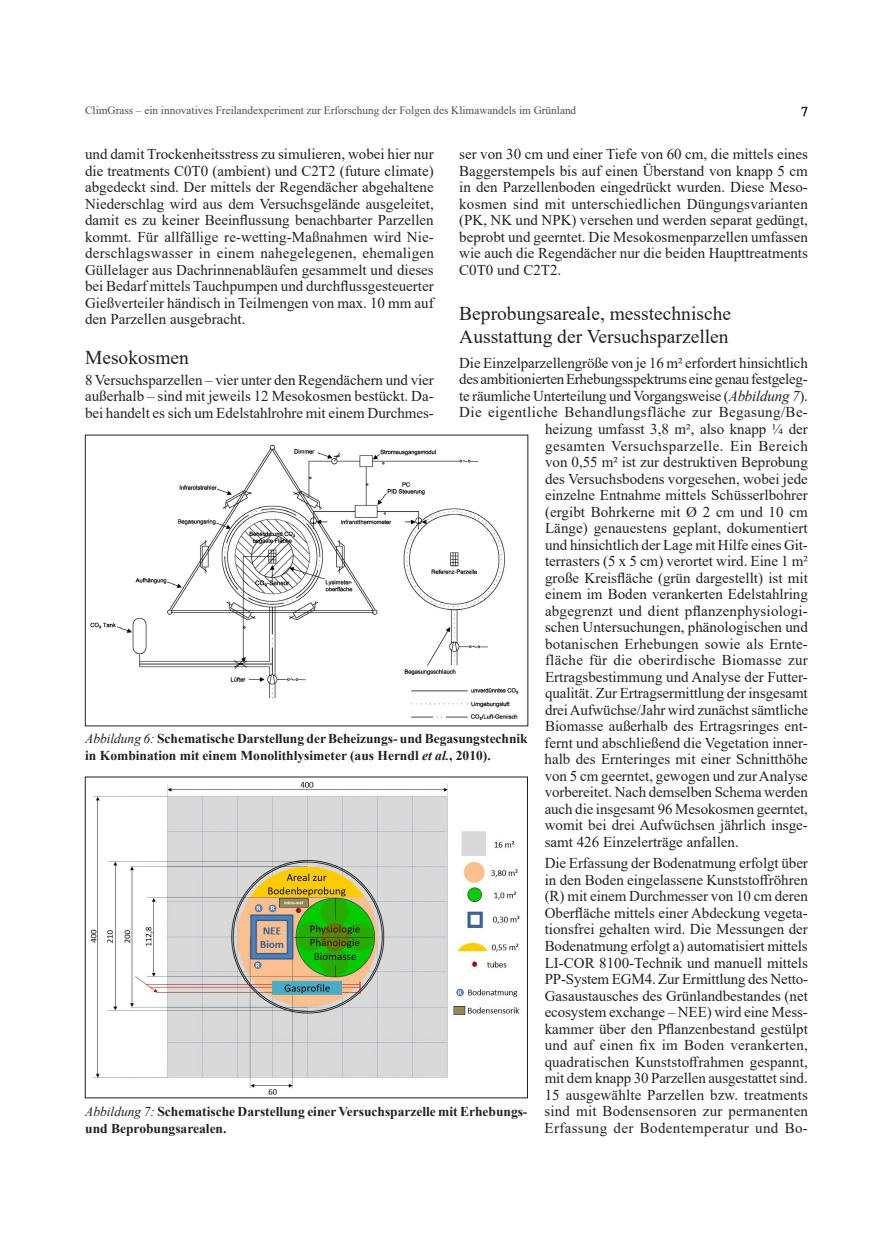
<style>
.page{position:relative;width:893px;height:1234px;background:#fff}
.page>*{position:absolute;margin:0;border:0;box-sizing:border-box;transform-origin:0 0}
.Zwischentitel_1{font:19.5px/22.5px "Times New Roman";color:#231f20}
.Fließtext{font:15px/16.5px "Times New Roman";color:#231f20;text-align:justify}
.Fließtext-2{font:15px "Times New Roman";letter-spacing:-.02em;color:#231f20}
.Fließtext-3{font:15px "Times New Roman";letter-spacing:.025em;color:#231f20}
.Fließtext-4{font:15px "Times New Roman";letter-spacing:.03em;color:#231f20}
.Fließtext-5{font:15px "Times New Roman";letter-spacing:.02em;color:#231f20}
.Beschriftung{font:700 13.5px/16.5px "Times New Roman";color:#231f20}
.t1{font:13.5px "Times New Roman";color:#231f20}
.t2{font:11.25px "Times New Roman";color:#4b4c4d}
.s1{font-style:italic}
.s2{font-weight:400;font-style:italic}
</style>
<div class="page">
<img style="left:90px;top:444px;width:429px;height:276px">
<img style="left:90px;top:782px;width:430px;height:313px">
<div style="left:85px;top:776px;width:443px;height:321px;border:1px solid #231f20"></div>
<p class="t2" style="left:85px;top:102px;width:493px">ClimGrass – ein innovatives Freilandexperiment zur Erforschung der Folgen des Klimawandels im Grünland</p>
<p class="t1" style="left:801px;top:102px;width:8px">7</p>
<p class="Fließtext" style="left:85px;top:145px;width:350px">und damit Trockenheitsstress zu simulieren, wobei hier nur die treatments C0T0 (ambient) und C2T2 (future climate) abgedeckt sind. Der mittels der Regendächer abgehaltene Niederschlag wird aus dem Versuchsgelände ausgeleitet, damit es zu keiner Beeinflussung benachbarter Parzellen kommt. Für allfällige re-wetting-Maßnahmen wird Nie&shy;derschlagswasser in einem nahegelegenen, ehemaligen Güllelager aus Dachrinnenabläufen gesammelt und dieses bei Bedarf mittels Tauchpumpen und durchflussgesteuerter Gießverteiler händisch in Teilmengen von max. 10 mm auf den Parzellen ausgebracht.</p>
<p class="Zwischentitel_1" style="left:85px;top:345px;width:105px">Mesokosmen</p>
<p class="Fließtext" style="left:85px;top:371px;width:350px">8 Versuchsparzellen – vier unter den Regendächern und vier außerhalb – sind mit jeweils 12 Mesokosmen bestückt. Da&shy;bei handelt es sich um Edelstahlrohre mit einem Durchmes-</p>
<p class="Fließtext" style="left:459px;top:145px;width:350px">ser von 30 cm und einer Tiefe von 60 cm, die mittels eines Baggerstempels bis auf einen Überstand von knapp 5 cm in den Parzellenboden eingedrückt wurden. Diese Meso&shy;kosmen sind mit unterschiedlichen Düngungsvarianten (PK, NK und NPK) versehen und werden separat gedüngt, beprobt und geerntet. Die Mesokosmenparzellen umfassen wie auch die Regendächer nur die beiden Haupttreatments C0T0 und C2T2.</p>
<p class="Zwischentitel_1" style="left:459px;top:302px;width:273px">Beprobungsareale, messtechnische<br>Ausstattung der Versuchsparzellen</p>
<p class="Fließtext" style="left:459px;top:354px;width:350px">Die Einzelparzellengröße von je 16 m² erfordert hinsichtlich</p>
<p class="Fließtext-2" style="left:459px;top:369px;width:350px">des ambitionierten Erhebungsspektrums eine genau festgeleg-</p>
<p class="Fließtext" style="left:459px;top:387px;width:350px">te räumliche Unterteilung und Vorgangsweise (<span class="s1">Abbildung 7</span>).</p>
<p class="Fließtext-3" style="left:459px;top:402px;width:350px">Die eigentliche Behandlungsfläche zur Begasung/Be-</p>
<p class="Fließtext" style="left:545px;top:420px;width:264px">heizung umfasst 3,8 m², also knapp ¼ der</p>
<p class="Fließtext-4" style="left:545px;top:435px;width:264px">gesamten Versuchsparzelle. Ein Bereich</p>
<p class="Fließtext" style="left:545px;top:453px;width:264px">von 0,55 m² ist zur destruktiven Beprobung</p>
<p class="Fließtext" style="left:545px;top:469px;width:264px">des Versuchsbodens vorgesehen, wobei jede</p>
<p class="Fließtext" style="left:545px;top:486px;width:264px">einzelne Entnahme mittels Schüsserlbohrer</p>
<p class="Fließtext" style="left:545px;top:502px;width:264px">(ergibt Bohrkerne mit Ø 2 cm und 10 cm</p>
<p class="Fließtext" style="left:545px;top:519px;width:264px">Länge) genauestens geplant, dokumentiert</p>
<p class="Fließtext" style="left:545px;top:535px;width:264px">und hinsichtlich der Lage mit Hilfe eines Git-</p>
<p class="Fließtext" style="left:545px;top:552px;width:264px">terrasters (5 x 5 cm) verortet wird. Eine 1 m²</p>
<p class="Fließtext" style="left:545px;top:568px;width:264px">große Kreisfläche (grün dargestellt) ist mit</p>
<p class="Fließtext" style="left:545px;top:585px;width:264px">einem im Boden verankerten Edelstahlring</p>
<p class="Fließtext" style="left:545px;top:601px;width:264px">abgegrenzt und dient pflanzenphysiologi-</p>
<p class="Fließtext" style="left:545px;top:618px;width:264px">schen Untersuchungen, phänologischen und</p>
<p class="Fließtext" style="left:545px;top:634px;width:264px">botanischen Erhebungen sowie als Ernte-</p>
<p class="Fließtext-5" style="left:545px;top:649px;width:264px">fläche für die oberirdische Biomasse zur</p>
<p class="Fließtext" style="left:545px;top:667px;width:264px">Ertragsbestimmung und Analyse der Futter-</p>
<p class="Fließtext" style="left:545px;top:684px;width:264px">qualität. Zur Ertragsermittlung der insgesamt</p>
<p class="Fließtext" style="left:545px;top:700px;width:264px">drei Aufwüchse/Jahr wird zunächst sämtliche</p>
<p class="Fließtext" style="left:545px;top:717px;width:264px">Biomasse außerhalb des Ertragsringes ent-</p>
<p class="Fließtext" style="left:545px;top:733px;width:265px">fernt und abschließend die Vegetation inner-</p>
<p class="Fließtext" style="left:545px;top:750px;width:265px">halb des Ernteringes mit einer Schnitthöhe</p>
<p class="Fließtext" style="left:545px;top:766px;width:265px">von 5 cm geerntet, gewogen und zur Analyse</p>
<p class="Fließtext" style="left:545px;top:783px;width:265px">vorbereitet. Nach demselben Schema werden</p>
<p class="Fließtext" style="left:545px;top:799px;width:265px">auch die insgesamt 96 Mesokosmen geerntet,</p>
<p class="Fließtext" style="left:545px;top:816px;width:265px">womit bei drei Aufwüchsen jährlich insge-</p>
<p class="Fließtext" style="left:545px;top:832px;width:196px">samt 426 Einzelerträge anfallen.</p>
<p class="Fließtext" style="left:544px;top:854px;width:265px">Die Erfassung der Bodenatmung erfolgt über in den Boden eingelassene Kunststoffröhren (R) mit einem Durchmesser von 10 cm deren Oberfläche mittels einer Abdeckung vegeta&shy;tionsfrei gehalten wird. Die Messungen der Bodenatmung erfolgt a) automatisiert mittels LI-COR 8100-Technik und manuell mittels PP-System EGM4. Zur Ermittlung des Netto-Gasaustausches des Grünlandbestandes (net ecosystem exchange – NEE) wird eine Mess&shy;kammer über den Pflanzenbestand gestülpt und auf einen fix im Boden verankerten, quadratischen Kunststoffrahmen gespannt, mit dem knapp 30 Parzellen ausgestattet sind.<br>15 ausgewählte Parzellen bzw. treatments sind mit Bodensensoren zur permanenten Erfassung der Bodentemperatur und Bo-</p>
<p class="Beschriftung" style="left:85px;top:730px;width:444px"><span class="s2">Abbildung 6:</span> Schematische Darstellung der Beheizungs- und Begasungstechnik in Kombination mit einem Monolithlysimeter (aus Herndl <span class="s1">et al.</span>, 2010).</p>
<p class="Beschriftung" style="left:85px;top:1102px;width:444px"><span class="s2">Abbildung 7:</span> Schematische Darstellung einer Versuchsparzelle mit Erhebungs&shy;und Beprobungsarealen.</p>
</div>
